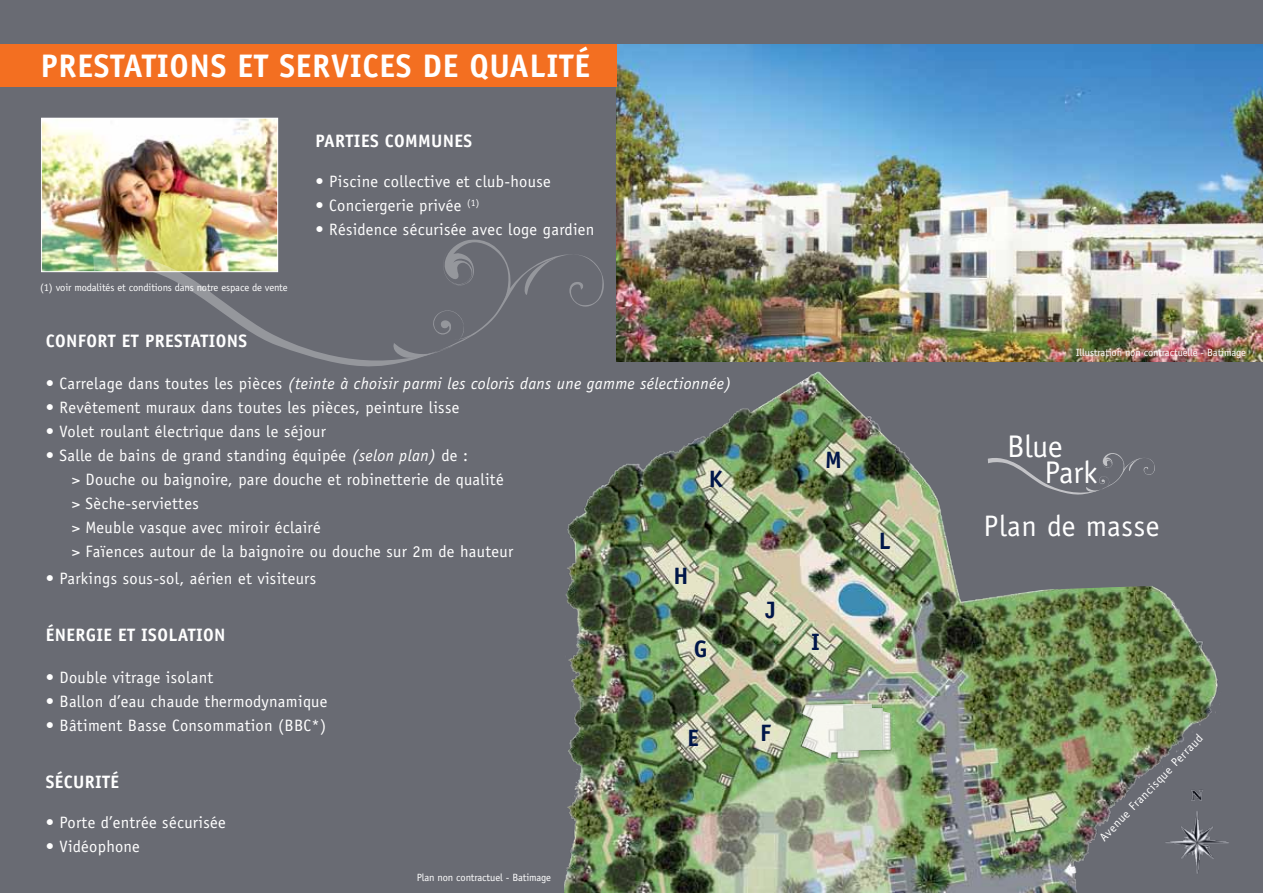
<style>
.page{position:relative;width:1263px;height:893px;background:#696b73}
.page>*{position:absolute;margin:0;border:0;box-sizing:border-box;transform-origin:0 0}
.t1{font:700 32.7px "Officina Sans";letter-spacing:.02em;color:#fff}
.t2{font:31.35px/25.5px "Officina Sans";color:#fff}
.t3{font:29.7px "Officina Sans";letter-spacing:.02em;color:#fff}
.t4{font:700 23.7px "Officina Sans";color:#001648}
.t5{font:700 18px "Officina Sans";letter-spacing:.02em;color:#fff}
.t6{font:16.5px/24px "Officina Sans";letter-spacing:.02em;color:#fff}
.t7{font:italic 16.5px "Officina Sans";letter-spacing:.02em;color:#fff}
.t8{font:12px "Officina Sans";color:#fff}
.t9{font:10.5px "Officina Sans";letter-spacing:-.01em;color:#fff}
.s1{font-style:normal}
.s2{font-style:italic}
</style>
<div class="page">
<img style="left:616px;top:45px;width:647px;height:316px">
<img style="left:43px;top:120px;width:233px;height:150px">
<div style="left:41px;top:118px;width:237px;height:154px;border:1px solid #fff"></div>
<div style="left:0;top:45px;width:616px;height:42px;background:#f36f21"></div>
<svg style="left:93px;top:224px;width:511px;height:143px"></svg>
<svg style="left:524px;top:256px;width:35px;height:40px"></svg>
<svg style="left:391px;top:237px;width:123px;height:125px"></svg>
<img style="left:564px;top:371px;width:654px;height:522px">
<img style="left:1135px;top:757px;width:94px;height:126px">
<svg style="left:802px;top:703px;width:89px;height:55px;background:#cfdac7"></svg>
<h1 class="t1" style="left:41px;top:45px;width:547px">PRESTATIONS ET SERVICES DE QUALITÉ</h1>
<p class="t9" style="left:40px;top:281px;width:249px">(1) voir modalités et conditions dans notre espace de vente</p>
<p class="t5" style="left:315px;top:129px;width:30px">PARTIES</p>
<p class="t5" style="left:385px;top:129px;width:33px">COMMUNES</p>
<p class="t6" style="left:315px;top:170px;width:237px">• Piscine collective et club-house</p>
<p class="t6" style="left:315px;top:194px;width:165px">• Conciergerie privée <sup>(1)</sup></p>
<p class="t6" style="left:315px;top:218px;width:280px">• Résidence sécurisée avec loge gardien</p>
<p class="t5" style="left:46px;top:330px;width:119px">CON FORT ET PREST</p>
<p class="t5" style="left:190px;top:330px;width:47px">ATIONS</p>
<p class="t7" style="left:46px;top:374px;width:687px"><span class="s1">• Carrelage dans toutes les pièces</span> (teinte à choisir parmi les coloris dans une gamme sélectionnée)</p>
<p class="t6" style="left:46px;top:395px;width:415px">• Revêtement muraux dans toutes les pièces, peinture lisse</p>
<p class="t6" style="left:46px;top:419px;width:282px">• Volet roulant électrique dans le séjour</p>
<p class="t6" style="left:72px;top:443px;width:443px;text-indent:-26px">• Salle de bains de grand standing équipée <span class="s2">(selon plan)</span> de :<br>&gt; Douche ou baignoire, pare douche et robinetterie de qualité &gt; Sèche-serviettes<br>&gt; Meuble vasque avec miroir éclairé<br>&gt; Faïences autour de la baignoire ou douche sur 2m de hauteur</p>
<p class="t6" style="left:46px;top:566px;width:272px">• Parkings sous-sol, aérien et visiteurs</p>
<p class="t5" style="left:46px;top:624px;width:178px">ÉNERGIE ET ISOLATION</p>
<p class="t6" style="left:46px;top:665px;width:169px">• Double vitrage isolant</p>
<p class="t6" style="left:46px;top:689px;width:283px">• Ballon d’eau chaude thermodynamique</p>
<p class="t6" style="left:46px;top:713px;width:282px">• Bâtiment Basse Consommation (BBC*)</p>
<p class="t5" style="left:46px;top:771px;width:38px">SÉCURIT</p>
<p class="t5" style="left:111px;top:771px;width:10px">É</p>
<p class="t6" style="left:46px;top:811px;width:182px">• Porte d’entrée sécurisée</p>
<p class="t6" style="left:46px;top:835px;width:96px">• Vidéophone</p>
<h3 class="t4" style="left:709px;top:464px;width:15px">K</h3>
<h3 class="t4" style="left:674px;top:561px;width:16px">H</h3>
<h3 class="t4" style="left:765px;top:595px;width:12px">J</h3>
<h3 class="t4" style="left:694px;top:634px;width:15px">G</h3>
<h3 class="t4" style="left:687px;top:723px;width:10px">E</h3>
<h3 class="t4" style="left:760px;top:718px;width:13px">F</h3>
<p class="t9" style="left:417px;top:871px;width:136px">Plan non contractuel - Batimage</p>
<h3 class="t4" style="left:825px;top:445px;width:15px">M</h3>
<h3 class="t4" style="left:811px;top:627px;width:8px">I</h3>
<h3 class="t4" style="left:879px;top:526px;width:11px">L</h3>
<p class="t9" style="left:1076px;top:347px;width:172px">Illustration non contractuelle - Batimage</p>
<h2 class="t2" style="left:1044px;top:434px;width:54px;text-indent:-37px">Blue<br>Park</h2>
<h3 class="t3" style="left:983px;top:508px;width:178px">Plan de masse</h3>
<p class="t8" style="left:1096px;top:834px;width:144px;rotate:-46deg">Avenue Francisque Perraud</p>
</div>
